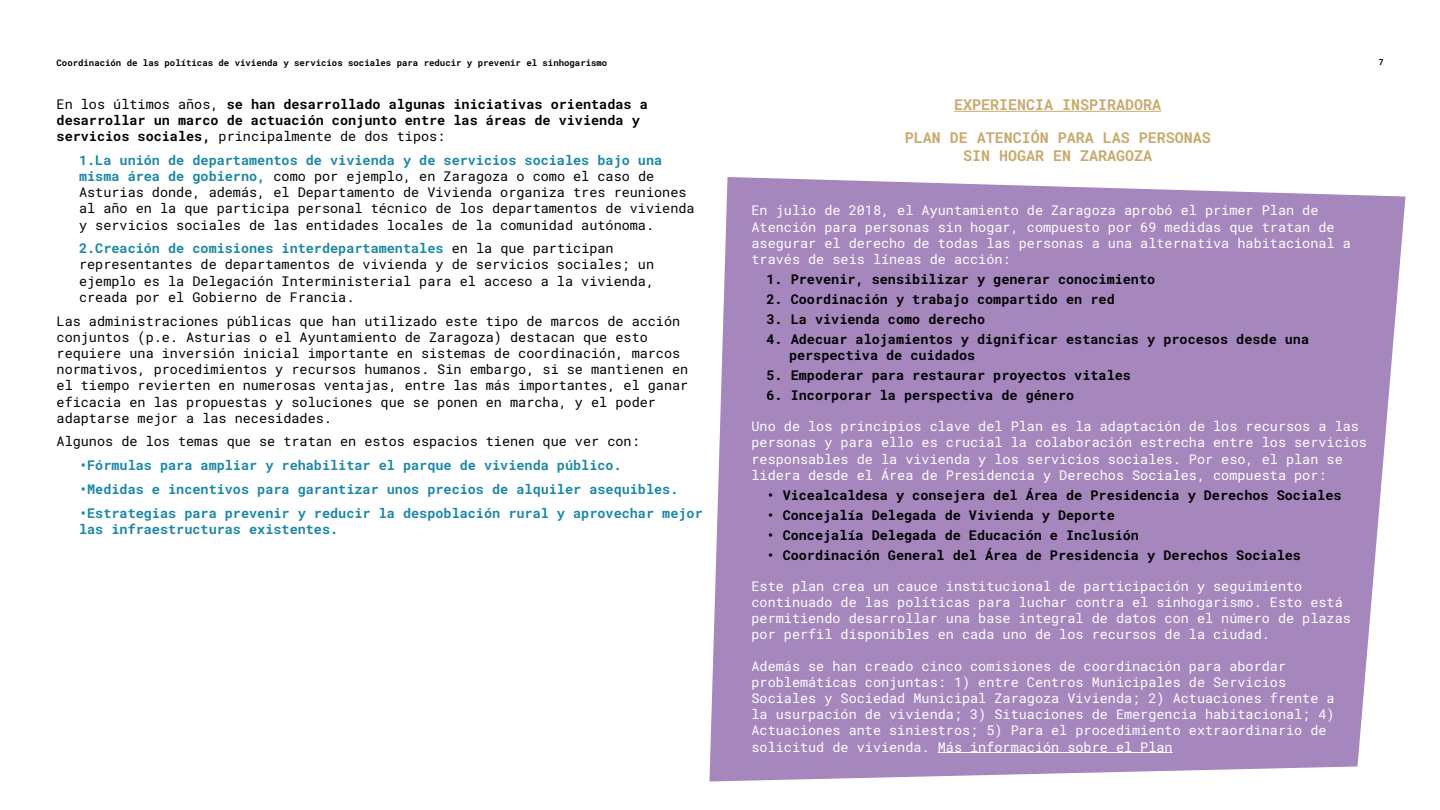
<style>
.page{position:relative;width:1440px;height:810px;background:#fff}
.page>*{position:absolute;margin:0;border:0;box-sizing:border-box;transform-origin:0 0}
.t1{font:700 15px/18px "Roboto Mono";color:#c8aa6e;text-align:center}
.t2{font:13.5px/16.2px "Roboto Mono";color:#fff}
.t3{font:13.5px/16.2px "Roboto Mono";color:#000}
.t4{font:700 13.5px/16.2px "Roboto Mono";color:#000}
.t5{font:700 13.5px/16.2px "Roboto Mono";color:#1a87a7}
.t6{font:700 9px "Roboto Mono";color:#000}
.t7{font:700 8.25px "Roboto Mono";color:#000}
.s1{font-weight:400}
.s2{font-weight:700;color:#1a87a7}
</style>
<div class="page">
<hr style="left:954px;top:111px;width:207px;height:1px;background:#c8aa6e">
<svg style="left:710px;top:177px;width:696px;height:605px;background:#ab90c2"></svg>
<hr style="left:938px;top:752px;width:235px;height:1px;background:#fff">
<p class="t6" style="left:57px;top:56px;width:552px">Coordinación de las políticas de vivienda y servicios sociales para reducir y prevenir el sinhogarismo</p>
<p class="t4" style="left:57px;top:95px;width:593px"><span class="s1">En los últimos años,</span> se han desarrollado algunas iniciativas orientadas a desarrollar un marco de actuación conjunto entre las áreas de vivienda y servicios sociales, <span class="s1">principalmente de dos tipos:</span></p>
<p class="t3" style="left:79px;top:151px;width:617px"><span class="s2">1.La unión de departamentos de vivienda y de servicios sociales bajo una misma área de gobierno,</span> como por ejemplo, en Zaragoza o como el caso de Asturias donde, además, el Departamento de Vivienda organiza tres reuniones al año en la que participa personal técnico de los departamentos de vivienda y servicios sociales de las entidades locales de la comunidad autónoma.</p>
<p class="t3" style="left:79px;top:240px;width:577px"><span class="s2">2.Creación de comisiones interdepartamentales</span> en la que participan representantes de departamentos de vivienda y de servicios sociales; un ejemplo es la Delegación Interministerial para el acceso a la vivienda, creada por el Gobierno de Francia.</p>
<p class="t3" style="left:57px;top:312px;width:633px">Las administraciones públicas que han utilizado este tipo de marcos de acción conjuntos (p.e. Asturias o el Ayuntamiento de Zaragoza) destacan que esto requiere una inversión inicial importante en sistemas de coordinación, marcos normativos, procedimientos y recursos humanos. Sin embargo, si se mantienen en el tiempo revierten en numerosas ventajas, entre las más importantes, el ganar eficacia en las propuestas y soluciones que se ponen en marcha, y el poder adaptarse mejor a las necesidades.</p>
<p class="t3" style="left:57px;top:433px;width:585px">Algunos de los temas que se tratan en estos espacios tienen que ver con:</p>
<p class="t5" style="left:79px;top:457px;width:544px">•Fórmulas para ampliar y rehabilitar el parque de vivienda público.</p>
<p class="t5" style="left:79px;top:481px;width:601px">•Medidas e incentivos para garantizar unos precios de alquiler asequibles.</p>
<p class="t5" style="left:79px;top:504px;width:625px">•Estrategias para prevenir y reducir la despoblación rural y aprovechar mejor las infraestructuras existentes.</p>
<p class="t1" style="left:954px;top:95px;width:208px">EXPERIENCIA INSPIRADORA</p>
<p class="t1" style="left:905px;top:128px;width:308px">PLAN DE ATENCIÓN PARA LAS PERSONAS<br>SIN HOGAR EN ZARAGOZA</p>
<p class="t7" style="left:1379px;top:56px;width:6px">7</p>
<p class="t2" style="left:752px;top:202px;width:601px">En julio de 2018, el Ayuntamiento de Zaragoza aprobó el primer Plan de Atención para personas sin hogar, compuesto por 69 medidas que tratan de asegurar el derecho de todas las personas a una alternativa habitacional a través de seis líneas de acción:</p>
<p class="t4" style="left:766px;top:271px;width:390px">1. Prevenir, sensibilizar y generar conocimiento</p>
<p class="t4" style="left:766px;top:291px;width:350px">2. Coordinación y trabajo compartido en red</p>
<p class="t4" style="left:766px;top:311px;width:220px">3. La vivienda como derecho</p>
<p class="t4" style="left:789px;top:330px;width:522px;text-indent:-23px">4. Adecuar alojamientos y dignificar estancias y procesos desde una perspectiva de cuidados</p>
<p class="t4" style="left:766px;top:367px;width:366px">5. Empoderar para restaurar proyectos vitales</p>
<p class="t4" style="left:766px;top:387px;width:309px">6. Incorporar la perspectiva de género</p>
<p class="t2" style="left:752px;top:418px;width:617px">Uno de los principios clave del Plan es la adaptación de los recursos a las personas y para ello es crucial la colaboración estrecha entre los servicios responsables de la vivienda y los servicios sociales. Por eso, el plan se lidera desde el Área de Presidencia y Derechos Sociales, compuesta por:</p>
<p class="t4" style="left:766px;top:486px;width:577px">• Vicealcaldesa y consejera del Área de Presidencia y Derechos Sociales</p>
<p class="t4" style="left:766px;top:506px;width:350px">• Concejalía Delegada de Vivienda y Deporte</p>
<p class="t4" style="left:766px;top:526px;width:374px">• Concejalía Delegada de Educación e Inclusión</p>
<p class="t4" style="left:766px;top:546px;width:536px">• Coordinación General del Área de Presidencia y Derechos Sociales</p>
<p class="t2" style="left:752px;top:577px;width:601px">Este plan crea un cauce institucional de participación y seguimiento continuado de las políticas para luchar contra el sinhogarismo. Esto está permitiendo desarrollar una base integral de datos con el número de plazas por perfil disponibles en cada uno de los recursos de la ciudad.</p>
<p class="t2" style="left:752px;top:657px;width:585px">Además se han creado cinco comisiones de coordinación para abordar problemáticas conjuntas: 1) entre Centros Municipales de Servicios Sociales y Sociedad Municipal Zaragoza Vivienda; 2) Actuaciones frente a la usurpación de vivienda; 3) Situaciones de Emergencia habitacional; 4)<br>Actuaciones ante siniestros; 5) Para el procedimiento extraordinario de solicitud de vivienda. Más información sobre el Plan</p>
</div>
